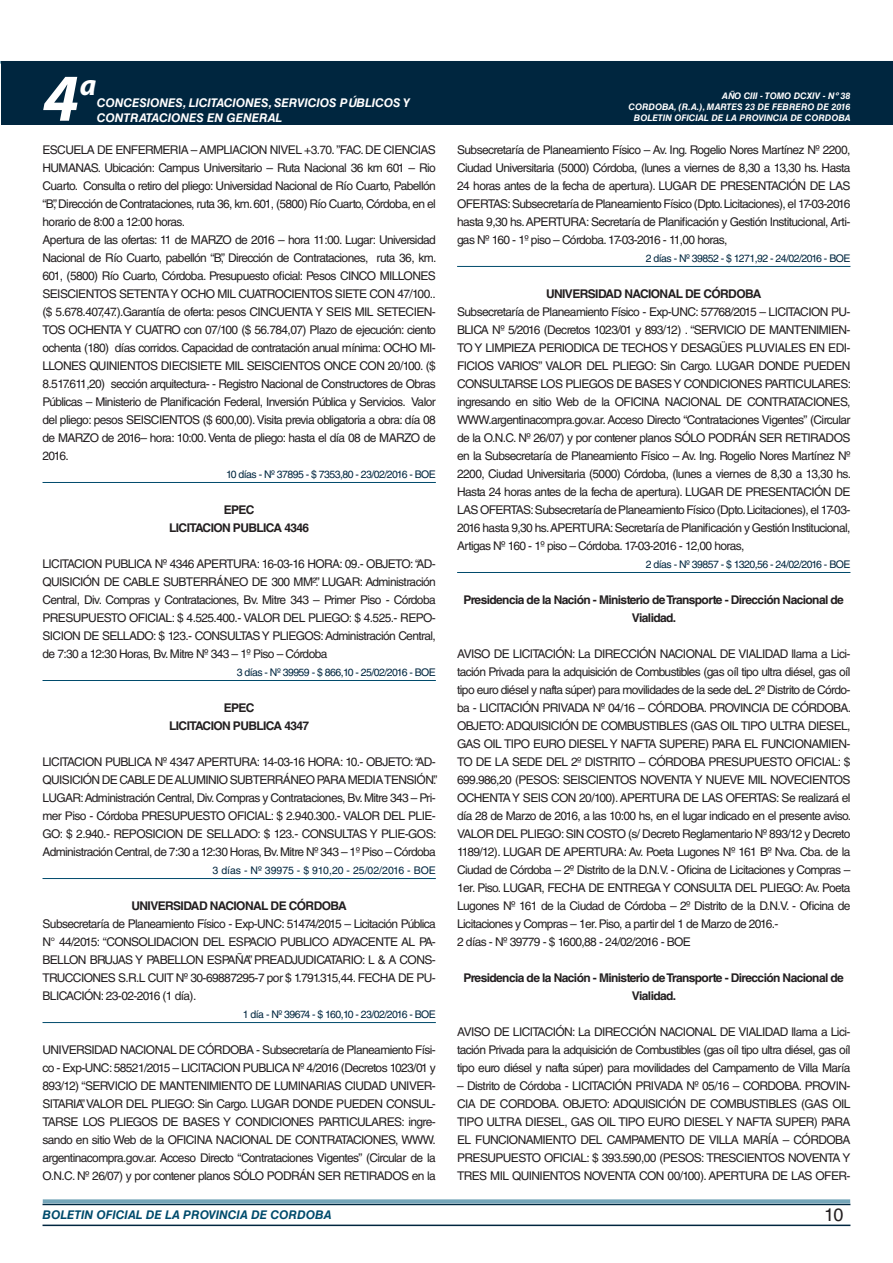
<style>
.page{position:relative;width:893px;height:1263px;background:#fff}
.page>*{position:absolute;margin:0;border:0;box-sizing:border-box;transform-origin:0 0}
.t1{font:italic 700 67.5px "Myriad Pro";color:#fff}
.t2{font:italic 700 30px "Myriad Pro";color:#fff}
.t3{font:18px "Helvetica LT Std";color:#231f20}
.TEXTO_BASE{font:12px/18px "Helvetica LT Std";letter-spacing:-.05em;color:#231f20;text-align:justify}
.RESUELVE{font:700 12px/18px "Helvetica LT Std";letter-spacing:-.05em;color:#231f20;text-align:center}
.t4{font:italic 700 12px/14.4px "Helvetica LT Std";color:#fff}
.t5{font:italic 700 12px "Helvetica LT Std";color:#004b6c}
.FECHA_DE_VENCIMIENTO{font:10.5px "Helvetica LT Std";letter-spacing:-.05em;color:#00263f}
.FECHA_DE_VENCIMIENTO-2{font:10.5px "Helvetica LT Std";color:#00263f}
.t6{font:italic 700 9px/10.8px "Helvetica LT Std";color:#fff;text-align:right}
</style>
<div class="page">
<hr style="left:43px;top:1224px;width:807px;height:2px;background:#00263f">
<div style="left:42px;top:1198px;width:809px;height:8px;background:#fff;opacity:.75"></div>
<div style="left:1px;top:61px;width:892px;height:64px;background:#00263f"></div>
<hr style="left:43px;top:482px;width:393px;height:1px;background:#004b6c">
<hr style="left:43px;top:680px;width:393px;height:1px;background:#004b6c">
<hr style="left:43px;top:878px;width:393px;height:1px;background:#004b6c">
<hr style="left:43px;top:1022px;width:393px;height:1px;background:#004b6c">
<hr style="left:457px;top:266px;width:393px;height:1px;background:#004b6c">
<hr style="left:457px;top:572px;width:393px;height:1px;background:#004b6c">
<h1 class="t1" style="left:43px;top:54px;width:38px">4</h1>
<h2 class="t2" style="left:80px;top:66px;width:18px">a</h2>
<p class="t4" style="left:97px;top:96px;width:315px">CONCESIONES, LICITACIONES, SERVICIOS PÚBLICOS Y<br>CONTRATACIONES EN GENERAL</p>
<p class="TEXTO_BASE" style="left:43px;top:141px;width:395px">ESCUELA DE ENFERMERIA – AMPLIACION NIVEL +3.70. ”FAC. DE CIENCIAS HUMANAS. Ubicación: Campus Universitario – Ruta Nacional 36 km 601 – Rio Cuarto. Consulta o retiro del pliego: Universidad Nacional de Río Cuarto, Pabellón “B”, Dirección de Contrataciones, ruta 36, km. 601, (5800) Río Cuarto, Córdoba, en el horario de 8:00 a 12:00 horas.</p>
<p class="TEXTO_BASE" style="left:43px;top:231px;width:396px">Apertura de las ofertas: 11 de MARZO de 2016 – hora 11:00. Lugar: Universidad Nacional de Río Cuarto, pabellón “B”, Dirección de Contrataciones, ruta 36, km.<br>601, (5800) Río Cuarto, Córdoba. Presupuesto oficial: Pesos CINCO MILLONES SEISCIENTOS SETENTA Y OCHO MIL CUATROCIENTOS SIETE CON 47/100.. ($ 5.678.407,47.).Garantía de oferta: pesos CINCUENTA Y SEIS MIL SETECIEN-TOS OCHENTA Y CUATRO con 07/100 ($ 56.784,07) Plazo de ejecución: ciento ochenta (180) días corridos. Capacidad de contratación anual mínima: OCHO MI-LLONES QUINIENTOS DIECISIETE MIL SEISCIENTOS ONCE CON 20/100. ($ 8.517.611,20) sección arquitectura- - Registro Nacional de Constructores de Obras Públicas – Ministerio de Planificación Federal, Inversión Pública y Servicios. Valor del pliego: pesos SEISCIENTOS ($ 600,00). Visita previa obligatoria a obra: día 08 de MARZO de 2016– hora: 10:00. Venta de pliego: hasta el día 08 de MARZO de 2016.</p>
<p class="FECHA_DE_VENCIMIENTO" style="left:226px;top:468px;width:211px">10 días - Nº 37895 - $ 7353,80 - 23/02/2016 - BOE</p>
<p class="RESUELVE" style="left:224px;top:500px;width:32px">EPEC</p>
<p class="RESUELVE" style="left:169px;top:518px;width:142px">LICITACION PUBLICA 4346</p>
<p class="TEXTO_BASE" style="left:43px;top:555px;width:395px">LICITACION PUBLICA Nº 4346 APERTURA: 16-03-16 HORA: 09.- OBJETO: “AD-QUISICIÓN DE CABLE SUBTERRÁNEO DE 300 MM²”. LUGAR: Administración Central, Div. Compras y Contrataciones, Bv. Mitre 343 – Primer Piso - Córdoba PRESUPUESTO OFICIAL: $ 4.525.400.- VALOR DEL PLIEGO: $ 4.525.- REPO-SICION DE SELLADO: $ 123.- CONSULTAS Y PLIEGOS: Administración Central, de 7:30 a 12:30 Horas, Bv. Mitre Nº 343 – 1º Piso – Córdoba</p>
<p class="FECHA_DE_VENCIMIENTO" style="left:237px;top:666px;width:201px">3 días - Nº 39959 - $ 866,10 - 25/02/2016 - BOE</p>
<p class="RESUELVE" style="left:224px;top:698px;width:32px">EPEC</p>
<p class="RESUELVE" style="left:169px;top:716px;width:142px">LICITACION PUBLICA 4347</p>
<p class="TEXTO_BASE" style="left:43px;top:753px;width:396px;text-align:left">LICITACION PUBLICA Nº 4347 APERTURA: 14-03-16 HORA: 10.- OBJETO: “AD-QUISICIÓN DE CABLE DE ALUMINIO SUBTERRÁNEO PARA MEDIA TENSIÓN”.<br>LUGAR: Administración Central, Div. Compras y Contrataciones, Bv. Mitre 343 – Pri&shy;mer Piso - Córdoba PRESUPUESTO OFICIAL: $ 2.940.300.- VALOR DEL PLIE-GO: $ 2.940.- REPOSICION DE SELLADO: $ 123.- CONSULTAS Y PLIE-GOS:<br>Administración Central, de 7:30 a 12:30 Horas, Bv. Mitre Nº 343 – 1º Piso – Córdoba</p>
<p class="FECHA_DE_VENCIMIENTO-2" style="left:213px;top:864px;width:225px">3 días - Nº 39975 - $ 910,20 - 25/02/2016 - BOE</p>
<p class="RESUELVE" style="left:132px;top:896px;width:217px">UNIVERSIDAD NACIONAL DE CÓRDOBA</p>
<p class="TEXTO_BASE" style="left:43px;top:915px;width:395px">Subsecretaría de Planeamiento Físico - Exp-UNC: 51474/2015 – Licitación Pública N° 44/2015: “CONSOLIDACION DEL ESPACIO PUBLICO ADYACENTE AL PA-BELLON BRUJAS Y PABELLON ESPAÑA”. PREADJUDICATARIO: L &amp; A CONS-TRUCCIONES S.R.L CUIT Nº 30-69887295-7 por $ 1.791.315,44. FECHA DE PU-BLICACIÓN: 23-02-2016 (1 día).</p>
<p class="FECHA_DE_VENCIMIENTO" style="left:243px;top:1008px;width:194px">1 día - Nº 39674 - $ 160,10 - 23/02/2016 - BOE</p>
<p class="TEXTO_BASE" style="left:43px;top:1041px;width:395px">UNIVERSIDAD NACIONAL DE CÓRDOBA - Subsecretaría de Planeamiento Físi&shy;co - Exp-UNC: 58521/2015 – LICITACION PUBLICA Nº 4/2016 (Decretos 1023/01 y 893/12) “SERVICIO DE MANTENIMIENTO DE LUMINARIAS CIUDAD UNIVER-SITARIA”. VALOR DEL PLIEGO: Sin Cargo. LUGAR DONDE PUEDEN CONSUL-TARSE LOS PLIEGOS DE BASES Y CONDICIONES PARTICULARES: ingre&shy;sando en sitio Web de la OFICINA NACIONAL DE CONTRATACIONES, WWW. argentinacompra.gov.ar. Acceso Directo “Contrataciones Vigentes” (Circular de la O.N.C. Nº 26/07) y por contener planos SÓLO PODRÁN SER RETIRADOS en la</p>
<p class="t6" style="left:629px;top:91px;width:223px">AÑO CIII - TOMO DCXIV - Nº 38<br>CORDOBA, (R.A.), MARTES 23 DE FEBRERO DE 2016</p>
<p class="t6" style="left:634px;top:112px;width:218px">BOLETIN OFICIAL DE LA PROVINCIA DE CORDOBA</p>
<p class="TEXTO_BASE" style="left:457px;top:141px;width:395px">Subsecretaría de Planeamiento Físico – Av. Ing. Rogelio Nores Martínez Nº 2200, Ciudad Universitaria (5000) Córdoba, (lunes a viernes de 8,30 a 13,30 hs. Hasta 24 horas antes de la fecha de apertura). LUGAR DE PRESENTACIÓN DE LAS OFERTAS: Subsecretaría de Planeamiento Físico (Dpto. Licitaciones), el 17-03-2016 hasta 9,30 hs. APERTURA: Secretaría de Planificación y Gestión Institucional, Arti&shy;gas Nº 160 - 1º piso – Córdoba. 17-03-2016 - 11,00 horas,</p>
<p class="FECHA_DE_VENCIMIENTO" style="left:646px;top:252px;width:206px">2 días - Nº 39852 - $ 1271,92 - 24/02/2016 - BOE</p>
<p class="RESUELVE" style="left:546px;top:284px;width:217px">UNIVERSIDAD NACIONAL DE CÓRDOBA</p>
<p class="TEXTO_BASE" style="left:457px;top:303px;width:395px">Subsecretaría de Planeamiento Físico - Exp-UNC: 57768/2015 – LICITACION PU-BLICA Nº 5/2016 (Decretos 1023/01 y 893/12) . “SERVICIO DE MANTENIMIEN-TO Y LIMPIEZA PERIODICA DE TECHOS Y DESAGÜES PLUVIALES EN EDI-FICIOS VARIOS” VALOR DEL PLIEGO: Sin Cargo. LUGAR DONDE PUEDEN CONSULTARSE LOS PLIEGOS DE BASES Y CONDICIONES PARTICULARES: ingresando en sitio Web de la OFICINA NACIONAL DE CONTRATACIONES, WWW.argentinacompra.gov.ar. Acceso Directo “Contrataciones Vigentes” (Circular de la O.N.C. Nº 26/07) y por contener planos SÓLO PODRÁN SER RETIRADOS en la Subsecretaría de Planeamiento Físico – Av. Ing. Rogelio Nores Martínez Nº 2200, Ciudad Universitaria (5000) Córdoba, (lunes a viernes de 8,30 a 13,30 hs.<br>Hasta 24 horas antes de la fecha de apertura). LUGAR DE PRESENTACIÓN DE LAS OFERTAS: Subsecretaría de Planeamiento Físico (Dpto. Licitaciones), el 17-03- 2016 hasta 9,30 hs.APERTURA: Secretaría de Planificación y Gestión Institucional, Artigas Nº 160 - 1º piso – Córdoba. 17-03-2016 - 12,00 horas,</p>
<p class="FECHA_DE_VENCIMIENTO" style="left:646px;top:558px;width:206px">2 días - Nº 39857 - $ 1320,56 - 24/02/2016 - BOE</p>
<p class="RESUELVE" style="left:464px;top:590px;width:382px">Presidencia de la Nación - Ministerio de Transporte - Dirección Nacional de<br>Vialidad.</p>
<p class="TEXTO_BASE" style="left:457px;top:645px;width:396px">AVISO DE LICITACIÓN: La DIRECCIÓN NACIONAL DE VIALIDAD llama a Lici&shy;tación Privada para la adquisición de Combustibles (gas oíl tipo ultra diésel, gas oíl tipo euro diésel y nafta súper) para movilidades de la sede deL 2º Distrito de Córdo&shy;ba - LICITACIÓN PRIVADA Nº 04/16 – CÓRDOBA. PROVINCIA DE CÓRDOBA.<br>OBJETO: ADQUISICIÓN DE COMBUSTIBLES (GAS OIL TIPO ULTRA DIESEL, GAS OIL TIPO EURO DIESEL Y NAFTA SUPERE) PARA EL FUNCIONAMIEN-TO DE LA SEDE DEL 2º DISTRITO – CÓRDOBA PRESUPUESTO OFICIAL: $ 699.986,20 (PESOS: SEISCIENTOS NOVENTA Y NUEVE MIL NOVECIENTOS OCHENTA Y SEIS CON 20/100). APERTURA DE LAS OFERTAS: Se realizará el día 28 de Marzo de 2016, a las 10:00 hs, en el lugar indicado en el presente aviso.<br>VALOR DEL PLIEGO: SIN COSTO (s/ Decreto Reglamentario Nº 893/12 y Decreto 1189/12). LUGAR DE APERTURA: Av. Poeta Lugones Nº 161 Bº Nva. Cba. de la Ciudad de Córdoba – 2º Distrito de la D.N.V. - Oficina de Licitaciones y Compras – 1er. Piso. LUGAR, FECHA DE ENTREGA Y CONSULTA DEL PLIEGO: Av. Poeta Lugones Nº 161 de la Ciudad de Córdoba – 2º Distrito de la D.N.V. - Oficina de Licitaciones y Compras – 1er. Piso, a partir del 1 de Marzo de 2016.-</p>
<p class="TEXTO_BASE" style="left:457px;top:933px;width:235px">2 días - Nº 39779 - $ 1600,88 - 24/02/2016 - BOE</p>
<p class="RESUELVE" style="left:464px;top:968px;width:382px">Presidencia de la Nación - Ministerio de Transporte - Dirección Nacional de<br>Vialidad.</p>
<p class="TEXTO_BASE" style="left:457px;top:1023px;width:395px">AVISO DE LICITACIÓN: La DIRECCIÓN NACIONAL DE VIALIDAD llama a Lici&shy;tación Privada para la adquisición de Combustibles (gas oíl tipo ultra diésel, gas oíl tipo euro diésel y nafta súper) para movilidades del Campamento de Villa María</p>
<p class="TEXTO_BASE" style="left:457px;top:1077px;width:395px">– Distrito de Córdoba - LICITACIÓN PRIVADA Nº 05/16 – CORDOBA. PROVIN-CIA DE CORDOBA. OBJETO: ADQUISICIÓN DE COMBUSTIBLES (GAS OIL TIPO ULTRA DIESEL, GAS OIL TIPO EURO DIESEL Y NAFTA SUPER) PARA EL FUNCIONAMIENTO DEL CAMPAMENTO DE VILLA MARÍA – CÓRDOBA PRESUPUESTO OFICIAL: $ 393.590,00 (PESOS: TRESCIENTOS NOVENTA Y TRES MIL QUINIENTOS NOVENTA CON 00/100). APERTURA DE LAS OFER-</p>
<p class="t5" style="left:43px;top:1208px;width:290px">BOLETIN OFICIAL DE LA PROVINCIA DE CORDOBA</p>
<h3 class="t3" style="left:824px;top:1204px;width:21px">10</h3>
</div>
